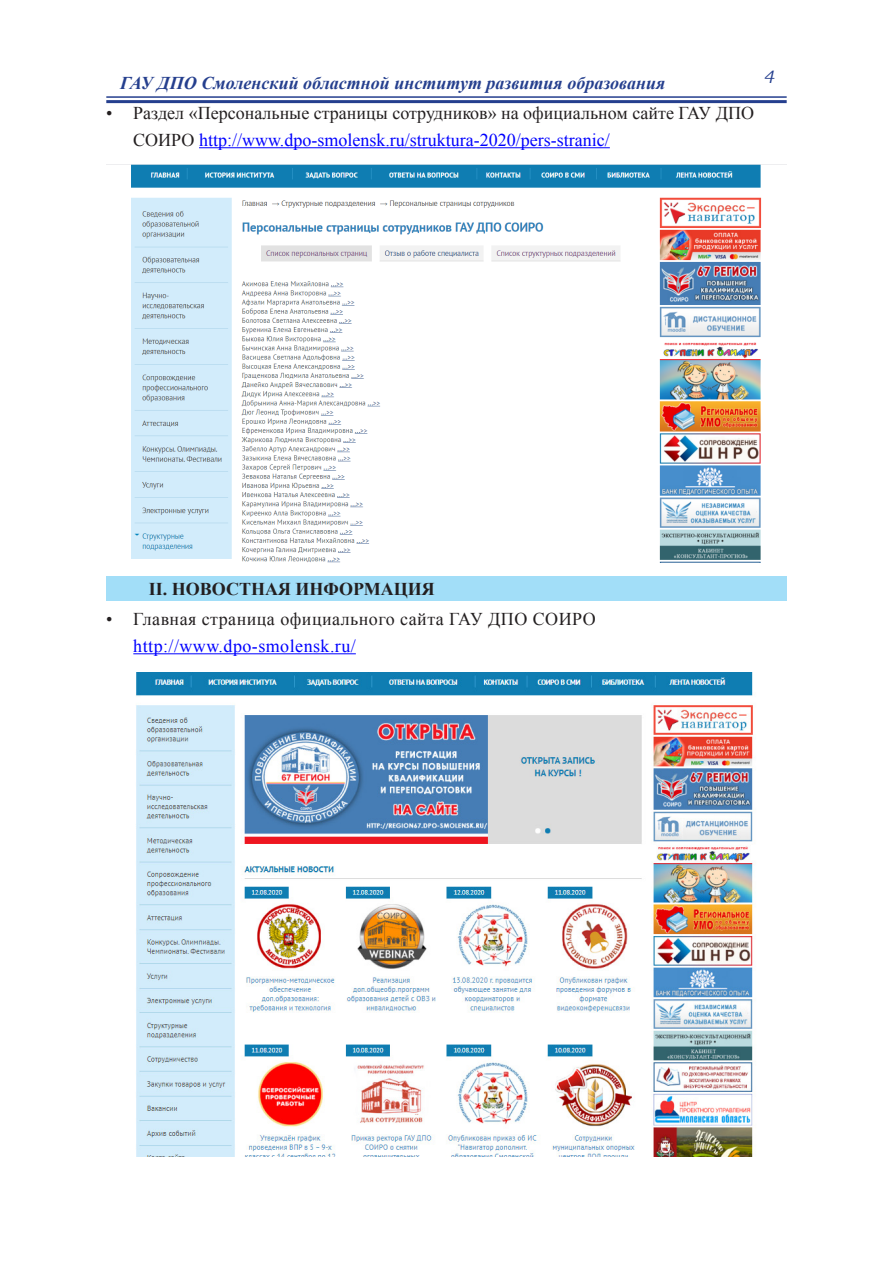
<style>
.page{position:relative;width:893px;height:1263px;background:#fff}
.page>*{position:absolute;margin:0;border:0;box-sizing:border-box;transform-origin:0 0}
.t1{font:18px/27px "Times New Roman";color:#231f20}
.t2{font:18px/27px "Times New Roman";letter-spacing:.025em;color:#231f20}
.t3{font:italic 700 18px "Times New Roman";color:#253f8e}
.No_Spacing{font:700 18px "Times New Roman";color:#231f20}
.t4{font:italic 18px "Bookman Old Style";color:#253f8e}
.s1{color:#00f}
</style>
<div class="page">
<hr style="left:106px;top:96px;width:681px;height:2px;background:#253f8e">
<hr style="left:106px;top:100px;width:681px;height:3px;background:#253f8e">
<div style="left:106px;top:577px;width:681px;height:24px;background:#a2def8"></div>
<img style="left:131px;top:165px;width:631px;height:397px">
<hr style="left:199px;top:147px;width:411px;height:1px;background:#00f">
<hr style="left:133px;top:653px;width:223px;height:1px;background:#00f">
<img style="left:136px;top:673px;width:617px;height:484px">
<p class="t3" style="left:120px;top:70px;width:547px">ГАУ ДПО Смоленский областной институт развития образования</p>
<p class="t4" style="left:763px;top:65px;width:13px">4</p>
<p class="t1" style="left:133px;top:99px;width:622px;text-indent:-27px">• Раздел «Персональные страницы сотрудников» на официальном сайте ГАУ ДПО<br>СОИРО <span class="s1">http://www.dpo-smolensk.ru/struktura-2020/pers-stranic/</span></p>
<p class="No_Spacing" style="left:149px;top:577px;width:288px">II. НОВОСТНАЯ ИНФОРМАЦИЯ</p>
<p class="t2" style="left:133px;top:605px;width:464px;text-indent:-27px">• Главная страница официального сайта ГАУ ДПО СОИРО <span class="s1">http://www.dpo-smolensk.ru/</span></p>
</div>
